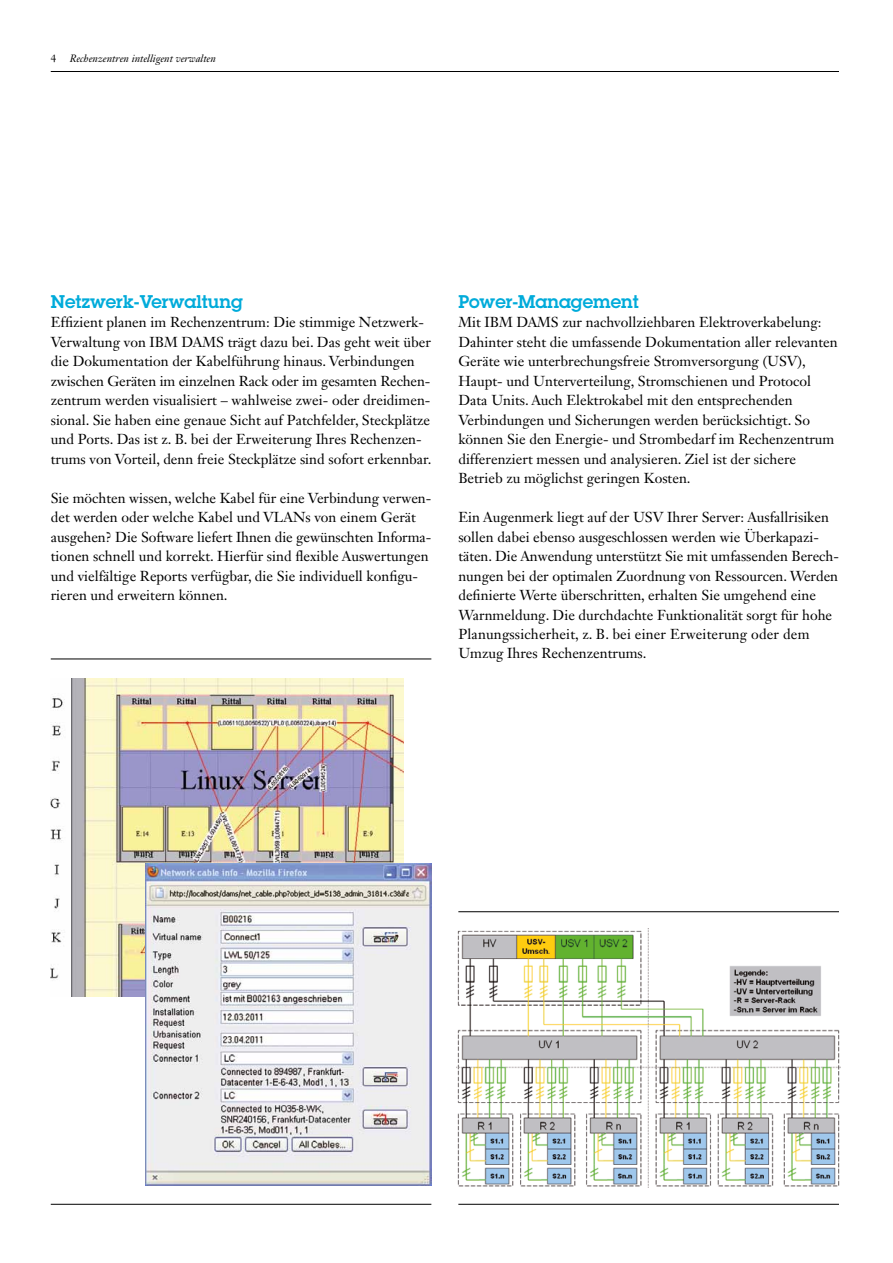
<style>
.page{position:relative;width:893px;height:1263px;background:#fff}
.page>*{position:absolute;margin:0;border:0;box-sizing:border-box;transform-origin:0 0}
.t1{font:600 18px "Lubalin Graph Std";color:#00abda}
.t2{font:14.25px/19.5px "Janson Text LT Std";color:#000}
.t3{font:italic 10.5px "Janson Text LT Std";color:#000}
.t4{font:10.5px "Janson Text LT Std";color:#000}
</style>
<div class="page">
<hr style="left:51px;top:71px;width:788px;height:1px;background:#000">
<img style="left:51px;top:678px;width:353px;height:319px">
<hr style="left:51px;top:659px;width:380px;height:1px;background:#000">
<hr style="left:51px;top:1204px;width:380px;height:1px;background:#000">
<hr style="left:458px;top:911px;width:381px;height:1px;background:#000">
<hr style="left:458px;top:1204px;width:381px;height:1px;background:#000">
<img style="left:456px;top:928px;width:385px;height:259px">
<img style="left:146px;top:863px;width:285px;height:322px">
<p class="t4" style="left:51px;top:52px;width:7px">4</p>
<p class="t3" style="left:70px;top:52px;width:148px">Rechenzentren intelligent verwalten</p>
<p class="t1" style="left:51px;top:289px;width:194px">Netzwerk-Verwaltung</p>
<p class="t2" style="left:51px;top:312px;width:382px">Effizient planen im Rechenzentrum: Die stimmige Netzwerk-Verwaltung von IBM DAMS trägt dazu bei. Das geht weit über die Dokumentation der Kabelführung hinaus. Verbindungen zwischen Geräten im einzelnen Rack oder im gesamten Rechen&shy;zentrum werden visualisiert – wahlweise zwei- oder dreidimen&shy;sional. Sie haben eine genaue Sicht auf Patchfelder, Steckplätze und Ports. Das ist z. B. bei der Erweiterung Ihres Rechenzen&shy;trums von Vorteil, denn freie Steckplätze sind sofort erkennbar.</p>
<p class="t2" style="left:51px;top:488px;width:381px">Sie möchten wissen, welche Kabel für eine Verbindung verwen&shy;det werden oder welche Kabel und VLANs von einem Gerät ausgehen? Die Software liefert Ihnen die gewünschten Informa&shy;tionen schnell und korrekt. Hierfür sind flexible Auswertungen und vielfältige Reports verfügbar, die Sie individuell konfigu&shy;rieren und erweitern können.</p>
<p class="t1" style="left:458px;top:289px;width:182px">Power-Management</p>
<p class="t2" style="left:458px;top:312px;width:381px">Mit IBM DAMS zur nachvollziehbaren Elektroverkabelung:<br>Dahinter steht die umfassende Dokumentation aller relevanten Geräte wie unterbrechungsfreie Stromversorgung (USV), Haupt- und Unterverteilung, Stromschienen und Protocol Data Units. Auch Elektrokabel mit den entsprechenden Verbindungen und Sicherungen werden berücksichtigt. So können Sie den Energie- und Strombedarf im Rechenzentrum differenziert messen und analysieren. Ziel ist der sichere Betrieb zu möglichst geringen Kosten.</p>
<p class="t2" style="left:458px;top:507px;width:381px">Ein Augenmerk liegt auf der USV Ihrer Server: Ausfallrisiken sollen dabei ebenso ausgeschlossen werden wie Überkapazi&shy;täten. Die Anwendung unterstützt Sie mit umfassenden Berech&shy;nungen bei der optimalen Zuordnung von Ressourcen. Werden definierte Werte überschritten, erhalten Sie umgehend eine Warnmeldung. Die durchdachte Funktionalität sorgt für hohe Planungssicherheit, z. B. bei einer Erweiterung oder dem Umzug Ihres Rechenzentrums.</p>
</div>
